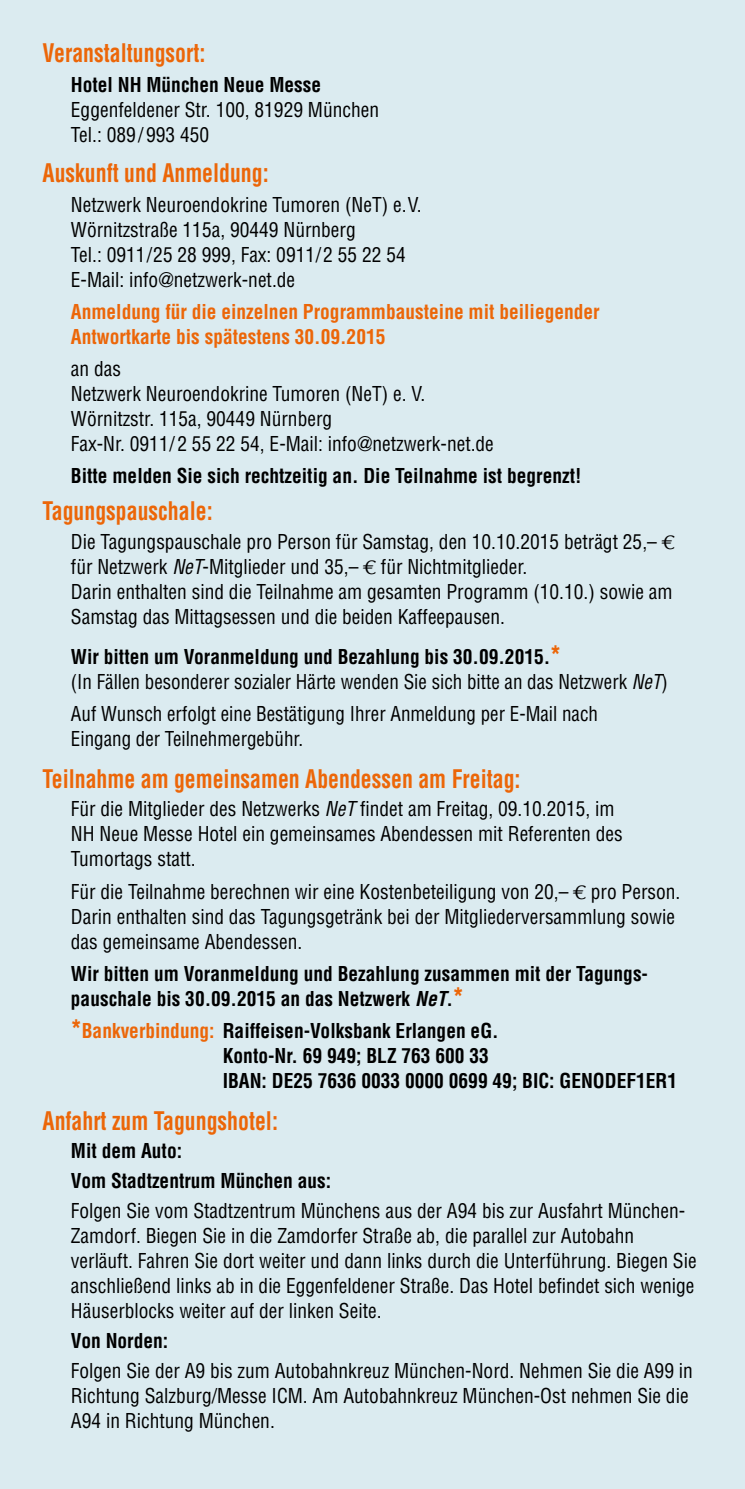
<style>
.page{position:relative;width:745px;height:1489px;background:#fff}
.page>*{position:absolute;margin:0;border:0;box-sizing:border-box;transform-origin:0 0}
.t1{font:700 condensed 25px "Helvetica";color:#ec6608;scale:.87 1}
.t2{font:condensed 20px/25px "Helvetica";color:#000}
.t3{font:700 condensed 20px/25px "Helvetica";color:#000}
.t4{font:condensed 20px/25px "Helvetica";color:#000;scale:.95 1}
.t5{font:700 condensed 20px/25px "Helvetica";color:#ec6608}
.s1{font-family:"Euro A Logo";font-stretch:normal}
.s2{font-style:italic}
.s3{font-weight:700}
.s4{font-weight:900;font-size:25px;color:#ec6608}
.s5{color:#ec6608}
</style>
<div class="page">
<div style="left:0;top:0;width:744px;height:1488px;background:#dbebf0"></div>
<p class="t1" style="left:43px;top:38px;width:189px">Veranstaltungsort:</p>
<p class="t3" style="left:71px;top:72px;width:252px">Hotel NH München Neue Messe</p>
<p class="t2" style="left:71px;top:97px;width:309px">Eggenfeldener Str. 100, 81929 München<br>Tel.: 089/993 450</p>
<p class="t1" style="left:43px;top:158px;width:261px">Auskunft und Anmeldung:</p>
<p class="t2" style="left:71px;top:192px;width:352px">Netzwerk Neuroendokrine Tumoren (NeT) e.V.<br>Wörnitzstraße 115a, 90449 Nürnberg<br>Tel.: 0911/25 28 999, Fax: 0911/2 55 22 54<br>E-Mail: info@netzwerk-net.de</p>
<p class="t5" style="left:71px;top:299px;width:530px">Anmeldung für die einzelnen Programmbausteine mit beiliegender<br>Antwortkarte bis spätestens 30.09.2015</p>
<p class="t2" style="left:71px;top:356px;width:424px">an das<br>Netzwerk Neuroendokrine Tumoren (NeT) e. V.<br>Wörnitzstr. 115a, 90449 Nürnberg<br>Fax-Nr. 0911/2 55 22 54, E-Mail: info@netzwerk-net.de</p>
<p class="t3" style="left:71px;top:463px;width:512px">Bitte melden Sie sich rechtzeitig an. Die Teilnahme ist begrenzt!</p>
<p class="t1" style="left:43px;top:496px;width:197px">Tagungspauschale:</p>
<p class="t2" style="left:71px;top:529px;width:604px">Die Tagungspauschale pro Person für Samstag, den 10.10.2015 beträgt 25,– <span class="s1">A </span>für Netzwerk <span class="s2">NeT</span>-Mitglieder und 35,– <span class="s1">A</span> für Nichtmitglieder.<br>Darin enthalten sind die Teilnahme am gesamten Programm (10.10.) sowie am Samstag das Mittagsessen und die beiden Kaffeepausen.</p>
<p class="t4" style="left:71px;top:643px;width:629px"><span class="s3">Wir bitten um Voranmeldung und Bezahlung bis 30.09.2015.</span><span class="s4">*<br></span>(In Fällen besonderer sozialer Härte wenden Sie sich bitte an das Netzwerk <span class="s2">NeT</span>)</p>
<p class="t4" style="left:71px;top:700px;width:556px">Auf Wunsch erfolgt eine Bestätigung Ihrer Anmeldung per E-Mail nach<br>Eingang der Teilnehmergebühr.</p>
<p class="t1" style="left:43px;top:763px;width:550px">Teilnahme am gemeinsamen Abendessen am Freitag:</p>
<p class="t2" style="left:71px;top:796px;width:553px">Für die Mitglieder des Netzwerks <span class="s2">NeT</span> findet am Freitag, 09.10.2015, im<br>NH Neue Messe Hotel ein gemeinsames Abendessen mit Referenten des<br>Tumortags statt.</p>
<p class="t2" style="left:71px;top:878px;width:610px">Für die Teilnahme berechnen wir eine Kostenbeteiligung von 20,– <span class="s1">A</span> pro Person.<br>Darin enthalten sind das Tagungsgetränk bei der Mitgliederversammlung sowie das gemeinsame Abendessen.</p>
<p class="t3" style="left:71px;top:960px;width:578px">Wir bitten um Voranmeldung und Bezahlung zusammen mit der Tagungs&shy;pauschale bis 30.09.2015 an das Netzwerk <span class="s2">NeT</span>.<span class="s4">*</span></p>
<p class="t3" style="left:223px;top:1017px;width:455px;text-indent:-152px"><span class="s4">*</span><span class="s5">Bankverbindung:</span> Raiffeisen-Volksbank Erlangen eG.<br>Konto-Nr. 69 949; BLZ 763 600 33<br>IBAN: DE25 7636 0033 0000 0699 49; BIC: GENODEF1ER1</p>
<p class="t1" style="left:43px;top:1105px;width:272px">Anfahrt zum Tagungshotel:</p>
<p class="t3" style="left:71px;top:1135px;width:261px;line-height:30px">Mit dem Auto:<br>Vom Stadtzentrum München aus:</p>
<p class="t2" style="left:71px;top:1198px;width:626px">Folgen Sie vom Stadtzentrum Münchens aus der A94 bis zur Ausfahrt München-Zamdorf. Biegen Sie in die Zamdorfer Straße ab, die parallel zur Autobahn verläuft. Fahren Sie dort weiter und dann links durch die Unterführung. Biegen Sie anschließend links ab in die Eggenfeldener Straße. Das Hotel befindet sich wenige Häuserblocks weiter auf der linken Seite.</p>
<p class="t3" style="left:71px;top:1328px;width:99px">Von Norden:</p>
<p class="t2" style="left:71px;top:1358px;width:623px">Folgen Sie der A9 bis zum Autobahnkreuz München-Nord. Nehmen Sie die A99 in<br>Richtung Salzburg/Messe ICM. Am Autobahnkreuz München-Ost nehmen Sie die<br>A94 in Richtung München.</p>
</div>
